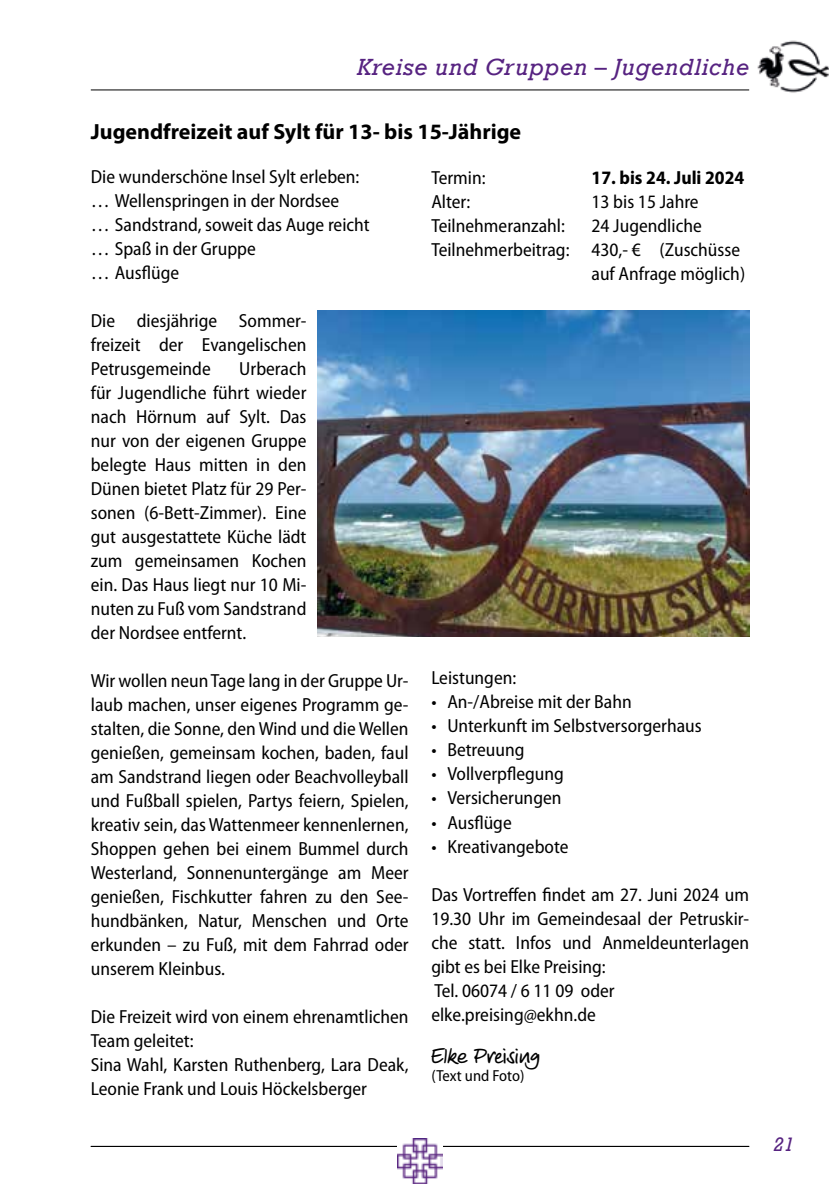
<style>
.page{position:relative;width:840px;height:1191px;background:#fff}
.page>*{position:absolute;margin:0;border:0;box-sizing:border-box;transform-origin:0 0}
.t1{font:italic 24px "Rockwell";letter-spacing:.03em;color:#572381}
.t2{font:700 22px "Myriad Pro";color:#000}
.t3{font:22px "Veneto Handwriting Pro";color:#000}
.t4{font:italic 20px "Rockwell";color:#572381}
.t5{font:semi-condensed 19px/24px "Myriad Pro";color:#000}
.t6{font:700 semi-condensed 19px "Myriad Pro";color:#000}
.t7{font:semi-condensed 16px "Myriad Pro";color:#000}
</style>
<div class="page">
<hr style="left:91px;top:89px;width:657px;height:1px;background:#000">
<hr style="left:91px;top:1145px;width:657px;height:1px;background:#000">
<img style="left:757px;top:40px;width:71px;height:53px">
<img style="left:397px;top:1138px;width:45px;height:45px">
<img style="left:317px;top:310px;width:431px;height:326px">
<p class="t1" style="left:357px;top:53px;width:393px">Kreise und Gruppen – Jugendliche</p>
<p class="t2" style="left:91px;top:117px;width:431px">Jugendfreizeit auf Sylt für 13- bis 15-Jährige</p>
<p class="t5" style="left:91px;top:164px;width:280px">Die wunderschöne Insel Sylt erleben: … Wellenspringen in der Nordsee<br>… Sandstrand, soweit das Auge reicht … Spaß in der Gruppe<br>… Ausflüge</p>
<p class="t5" style="left:91px;top:308px;width:217px;text-align:justify">Die diesjährige Sommer&shy;freizeit der Evangelischen Petrusgemeinde</p>
<p class="t5" style="left:431px;top:166px;width:56px">Termin:</p>
<p class="t6" style="left:591px;top:166px;width:154px">17. bis 24. Juli 2024</p>
<p class="t5" style="left:431px;top:190px;width:40px">Alter:</p>
<p class="t5" style="left:591px;top:190px;width:109px">13 bis 15 Jahre</p>
<p class="t5" style="left:431px;top:214px;width:135px">Teilnehmeranzahl:</p>
<p class="t5" style="left:591px;top:214px;width:112px">24 Jugendliche</p>
<p class="t5" style="left:431px;top:238px;width:310px">Teilnehmerbeitrag: 430,- € (Zuschüsse</p>
<p class="t5" style="left:591px;top:262px;width:155px">auf Anfrage möglich)</p>
<p class="t5" style="left:91px;top:356px;width:217px;text-align:justify;text-indent:148px">Urberach für Jugendliche führt wieder nach Hörnum auf Sylt. Das nur von der eigenen Gruppe belegte Haus mitten in den Dünen bietet Platz für 29 Per&shy;sonen (6-Bett-Zimmer). Eine gut ausgestattete Küche lädt zum gemeinsamen Kochen ein. Das Haus liegt nur 10 Mi&shy;nuten zu Fuß vom Sandstrand der Nordsee entfernt.</p>
<p class="t5" style="left:91px;top:668px;width:319px;text-align:justify">Wir wollen neun Tage lang in der Gruppe Ur&shy;laub machen, unser eigenes Programm ge&shy;stalten, die Sonne, den Wind und die Wellen genießen, gemeinsam kochen, baden, faul am Sandstrand liegen oder Beachvolleyball und Fußball spielen, Partys feiern, Spielen, kreativ sein, das Wattenmeer kennenlernen, Shoppen gehen bei einem Bummel durch Westerland, Sonnenuntergänge am Meer genießen, Fischkutter fahren zu den See&shy;hundbänken, Natur, Menschen und Orte erkunden – zu Fuß, mit dem Fahrrad oder unserem Kleinbus.</p>
<p class="t5" style="left:91px;top:1004px;width:319px">Die Freizeit wird von einem ehrenamtlichen Team geleitet:<br>Sina Wahl, Karsten Ruthenberg, Lara Deak, Leonie Frank und Louis Höckelsberger</p>
<p class="t5" style="left:431px;top:666px;width:86px">Leistungen:</p>
<p class="t5" style="left:431px;top:690px;width:202px">• An-/Abreise mit der Bahn</p>
<p class="t5" style="left:431px;top:714px;width:272px">• Unterkunft im Selbstversorgerhaus</p>
<p class="t5" style="left:431px;top:738px;width:95px">• Betreuung</p>
<p class="t5" style="left:431px;top:762px;width:134px">• Vollverpflegung</p>
<p class="t5" style="left:431px;top:786px;width:132px">• Versicherungen</p>
<p class="t5" style="left:431px;top:810px;width:82px">• Ausflüge</p>
<p class="t5" style="left:431px;top:834px;width:139px">• Kreativangebote</p>
<p class="t5" style="left:431px;top:882px;width:319px">Das Vortreffen findet am 27. Juni 2024 um<br>19.30 Uhr im Gemeindesaal der Petruskir&shy;che statt. Infos und Anmeldeunterlagen gibt es bei Elke Preising:<br>Tel. 06074 / 6 11 09 oder elke.preising@ekhn.de</p>
<p class="t3" style="left:431px;top:1043px;width:110px">Elke Preising</p>
<p class="t7" style="left:431px;top:1065px;width:94px">(Text und Foto)</p>
<p class="t4" style="left:772px;top:1132px;width:23px">21</p>
</div>
